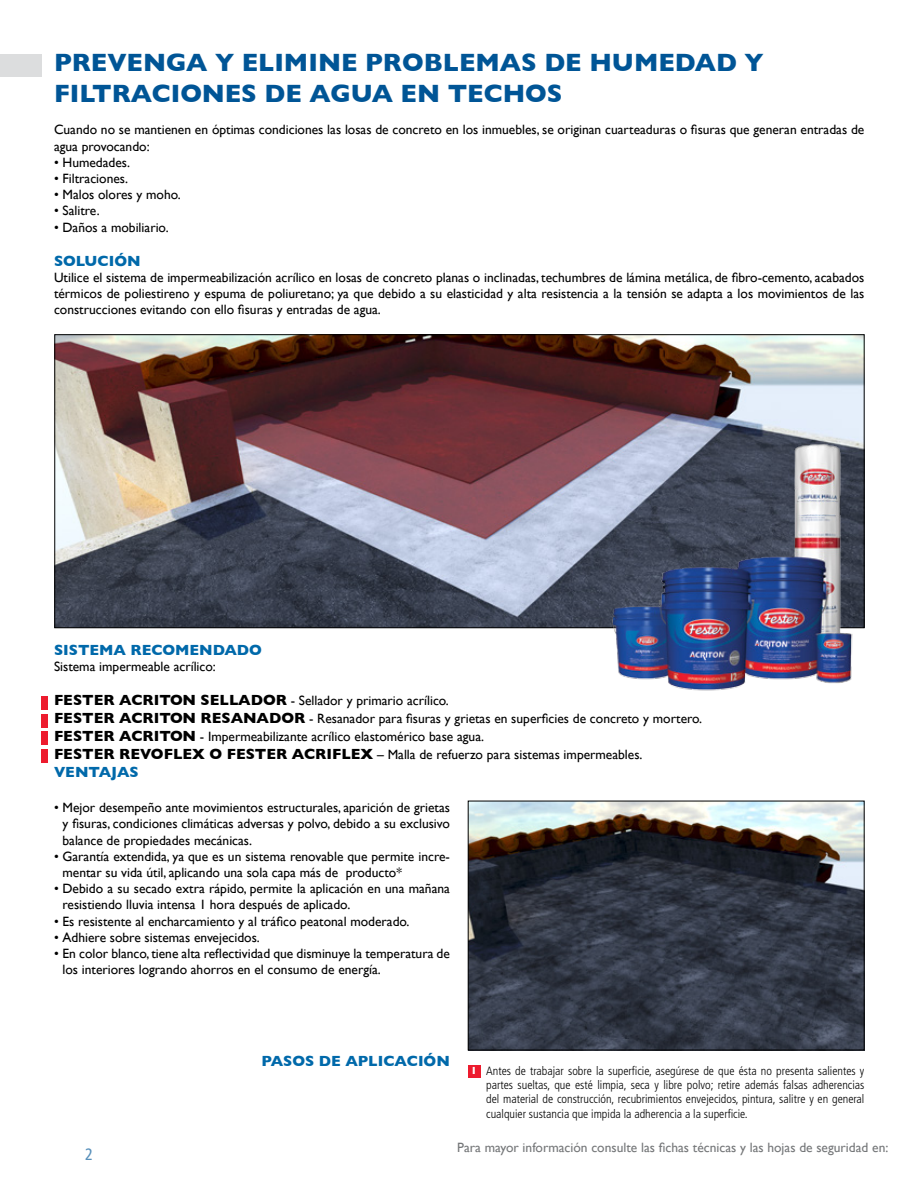
<style>
.page{position:relative;width:918px;height:1188px;background:#fff}
.page>*{position:absolute;margin:0;border:0;box-sizing:border-box;transform-origin:0 0}
.t1{font:700 25.5px/30.6px "Gill Sans";color:#005596}
.t2{font:condensed 16.5px "Frutiger";color:#578fba}
.t3{font:700 15px "Gill Sans";color:#0069aa}
.t4{font:13.5px/16.2px "Gill Sans";color:#000}
.t5{font:13.5px "Gill Sans";color:#757779}
.t6{font:300 condensed 12px/14.4px "Frutiger";color:#000;text-align:justify}
.t7{font:700 10.5px "Gill Sans";color:#fff}
.s1{font-weight:700;font-size:15px}
</style>
<div class="page">
<div style="left:42px;top:696px;width:6px;height:13px;background:#ed1b2e"></div>
<div style="left:42px;top:750px;width:6px;height:13px;background:#ed1b2e"></div>
<div style="left:42px;top:732px;width:6px;height:13px;background:#ed1b2e"></div>
<div style="left:42px;top:714px;width:6px;height:13px;background:#ed1b2e"></div>
<img style="left:57px;top:336px;width:805px;height:290px">
<img style="left:470px;top:803px;width:392px;height:245px">
<div style="left:468px;top:801px;width:396px;height:249px;border:1px solid #000"></div>
<div style="left:468px;top:1066px;width:12px;height:12px;background:#ed1b2e"></div>
<img style="left:602px;top:436px;width:259px;height:255px">
<div style="left:0;top:54px;width:42px;height:23px;background:#dcddde"></div>
<h1 class="t1" style="left:54px;top:47px;width:711px">PREVENGA Y ELIMINE PROBLEMAS DE HUMEDAD Y<br>FILTRACIONES DE AGUA EN TECHOS</h1>
<p class="t4" style="left:54px;top:122px;width:812px">Cuando no se mantienen en óptimas condiciones las losas de concreto en los inmuebles, se originan cuarteaduras o fisuras que generan entradas de agua provocando:</p>
<p class="t4" style="left:54px;top:154px;width:78px">• Humedades.</p>
<p class="t4" style="left:54px;top:170px;width:76px">• Filtraciones.</p>
<p class="t4" style="left:54px;top:187px;width:128px">• Malos olores y moho.</p>
<p class="t4" style="left:54px;top:203px;width:47px">• Salitre.</p>
<p class="t4" style="left:54px;top:219px;width:116px">• Daños a mobiliario.</p>
<p class="t3" style="left:54px;top:249px;width:88px">SOLUCIÓN</p>
<p class="t4" style="left:54px;top:269px;width:812px;text-align:justify">Utilice el sistema de impermeabilización acrílico en losas de concreto planas o inclinadas, techumbres de lámina metálica, de fibro-cemento, acabados térmicos de poliestireno y espuma de poliuretano; ya que debido a su elasticidad y alta resistencia a la tensión se adapta a los movimientos de las construcciones evitando con ello fisuras y entradas de agua.</p>
<p class="t3" style="left:54px;top:638px;width:210px">SISTEMA RECOMENDADO</p>
<p class="t4" style="left:54px;top:658px;width:163px">Sistema impermeable acrílico:</p>
<p class="t4" style="left:54px;top:691px;width:650px;line-height:18px"><span class="s1">FESTER ACRITON SELLADOR</span> - Sellador y primario acrílico.<br><span class="s1">FESTER ACRITON RESANADOR</span> - Resanador para fisuras y grietas en superficies de concreto y mortero.<br><span class="s1">FESTER ACRITON</span> - Impermeabilizante acrílico elastomérico base agua.<br><span class="s1">FESTER REVOFLEX O FESTER ACRIFLEX</span> – Malla de refuerzo para sistemas impermeables.</p>
<p class="t3" style="left:54px;top:760px;width:86px">VENTAJAS</p>
<p class="t4" style="left:63px;top:799px;width:389px;text-align:justify;text-indent:-9px">• Mejor desempeño ante movimientos estructurales, aparición de grietas y fisuras, condiciones climáticas adversas y polvo, debido a su exclusivo balance de propiedades mecánicas.</p>
<p class="t4" style="left:63px;top:848px;width:389px;text-indent:-9px">• Garantía extendida, ya que es un sistema renovable que permite incre&shy;mentar su vida útil, aplicando una sola capa más de producto*</p>
<p class="t4" style="left:63px;top:880px;width:389px;text-indent:-9px">• Debido a su secado extra rápido, permite la aplicación en una mañana resistiendo lluvia intensa 1 hora después de aplicado.</p>
<p class="t4" style="left:54px;top:913px;width:357px">• Es resistente al encharcamiento y al tráfico peatonal moderado.</p>
<p class="t4" style="left:54px;top:929px;width:207px">• Adhiere sobre sistemas envejecidos.</p>
<p class="t4" style="left:63px;top:945px;width:389px;text-indent:-9px">• En color blanco, tiene alta reflectividad que disminuye la temperatura de los interiores logrando ahorros en el consumo de energía.</p>
<p class="t2" style="left:85px;top:1145px;width:9px">2</p>
<p class="t3" style="left:262px;top:1049px;width:190px">PASOS DE APLICACIÓN</p>
<p class="t7" style="left:471px;top:1062px;width:8px">1</p>
<p class="t6" style="left:486px;top:1063px;width:380px">Antes de trabajar sobre la superficie, asegúrese de que ésta no presenta salientes y partes sueltas, que esté limpia, seca y libre polvo; retire además falsas adherencias del material de construcción, recubrimientos envejecidos, pintura, salitre y en general cualquier sustancia que impida la adherencia a la superficie.</p>
<p class="t5" style="left:457px;top:1139px;width:433px">Para mayor información consulte las fichas técnicas y las hojas de seguridad en:</p>
</div>
